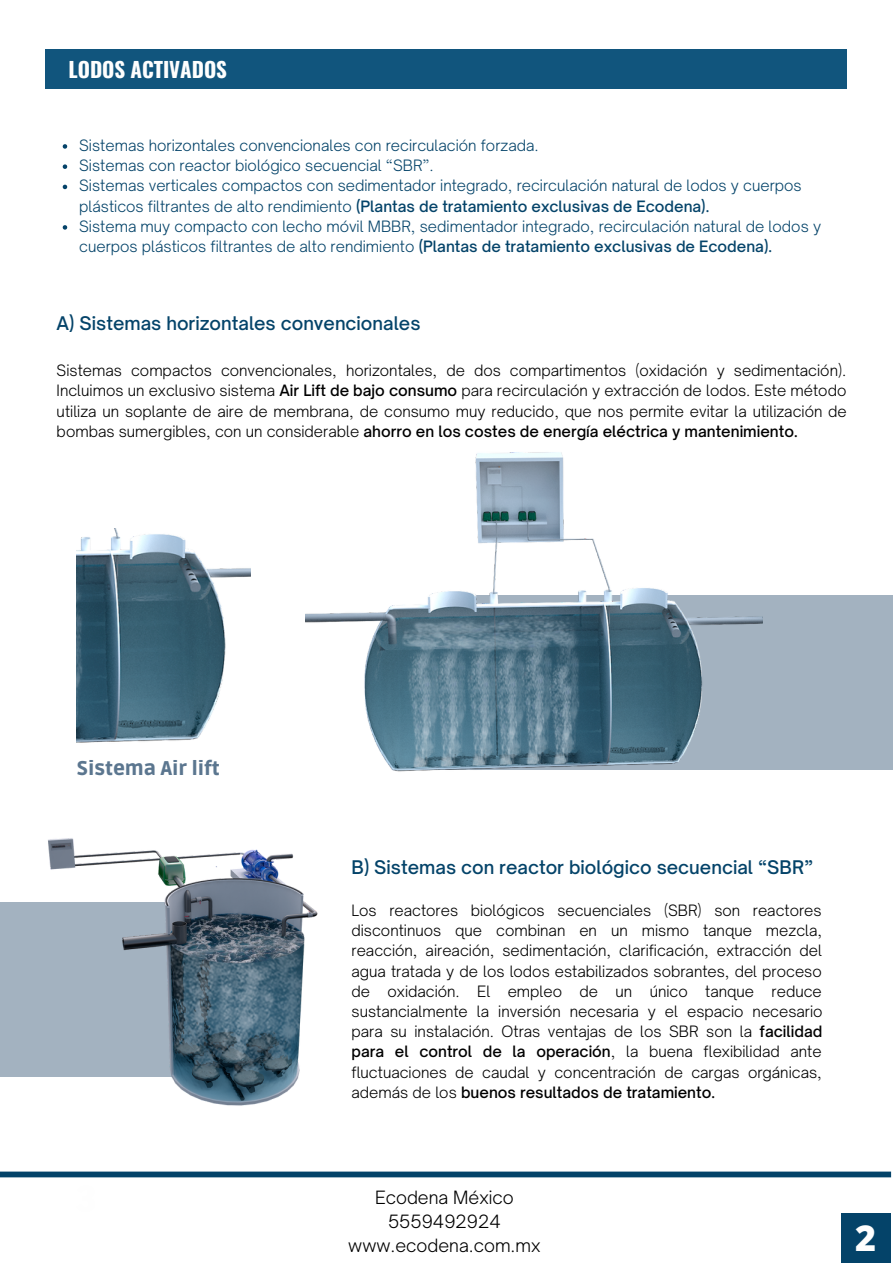
<style>
.page{position:relative;width:893px;height:1264px;background:#fff}
.page>*{position:absolute;margin:0;border:0;box-sizing:border-box;transform-origin:0 0}
.t1{font:800 35.85px "Open Sans";color:#fefefe}
.t2{font:700 21px "Oswald";letter-spacing:-.005em;color:#fefefe}
.t3{font:900 19.8px "Ruda";color:#5b768f}
.t4{font:500 18px "Open Sauce One";color:#044369}
.t5{font:300 17.55px/24px "Open Sauce One";color:#000;text-align:center}
.t6{font:300 15px/20.2px "Open Sauce One";color:#000;text-align:justify}
.t7{font:300 15px/20.2px "Open Sauce One";color:#044369}
.s1{font-weight:500}
</style>
<div class="page">
<div style="left:0;top:1171px;width:891px;height:6px;background:#044369"></div>
<div style="left:840px;top:1212px;width:50px;height:50px;background:#044369"></div>
<div style="left:46px;top:49px;width:800px;height:40px;background:#11557d"></div>
<div style="left:0;top:902px;width:286px;height:174px;background:#a3b2c0"></div>
<img style="left:39px;top:838px;width:279px;height:268px">
<div style="left:438px;top:595px;width:454px;height:174px;background:#a3b2c0"></div>
<img style="left:305px;top:452px;width:457px;height:320px">
<img style="left:77px;top:528px;width:173px;height:215px">
<svg style="left:63px;top:144px;width:4px;height:5px"></svg>
<svg style="left:63px;top:164px;width:4px;height:5px"></svg>
<svg style="left:63px;top:185px;width:4px;height:4px"></svg>
<svg style="left:63px;top:225px;width:4px;height:5px"></svg>
<h2 class="t2" style="left:69px;top:53px;width:160px">LODOS ACTIVADOS</h2>
<p class="t7" style="left:79px;top:135px;width:743px">Sistemas horizontales convencionales con recirculación forzada.<br>Sistemas con reactor biológico secuencial “SBR”.<br>Sistemas verticales compactos con sedimentador integrado, recirculación natural de lodos y cuerpos plásticos filtrantes de alto rendimiento <span class="s1">(Plantas de tratamiento exclusivas de Ecodena).<br></span>Sistema muy compacto con lecho móvil MBBR, sedimentador integrado, recirculación natural de lodos y cuerpos plásticos filtrantes de alto rendimiento <span class="s1">(Plantas de tratamiento exclusivas de Ecodena).</span></p>
<p class="t4" style="left:57px;top:312px;width:365px">A) Sistemas horizontales convencionales</p>
<p class="t6" style="left:57px;top:360px;width:791px">Sistemas compactos convencionales, horizontales, de dos compartimentos (oxidación y sedimentación).<br>Incluimos un exclusivo sistema <span class="s1">Air Lift de bajo consumo</span> para recirculación y extracción de lodos. Este método utiliza un soplante de aire de membrana, de consumo muy reducido, que nos permite evitar la utilización de bombas sumergibles, con un considerable <span class="s1">ahorro en los costes de energía eléctrica y mantenimiento.</span></p>
<h3 class="t3" style="left:77px;top:756px;width:144px">Sistema Air lift</h3>
<p class="t4" style="left:351px;top:856px;width:463px">B) Sistemas con reactor biológico secuencial “SBR”</p>
<p class="t6" style="left:351px;top:899px;width:472px">Los reactores biológicos secuenciales (SBR) son reactores discontinuos que combinan en un mismo tanque mezcla, reacción, aireación, sedimentación, clarificación, extracción del agua tratada y de los lodos estabilizados sobrantes, del proceso de oxidación. El empleo de un único tanque reduce sustancialmente la inversión necesaria y el espacio necesario para su instalación. Otras ventajas de los SBR son la <span class="s1">facilidad para el control de la operación</span>, la buena flexibilidad ante fluctuaciones de caudal y concentración de cargas orgánicas, además de los <span class="s1">buenos resultados de tratamiento.</span></p>
<p class="t5" style="left:348px;top:1184px;width:194px">Ecodena México<br>5559492924 www.ecodena.com.mx</p>
<h1 class="t1" style="left:855px;top:1212px;width:22px">2</h1>
</div>
